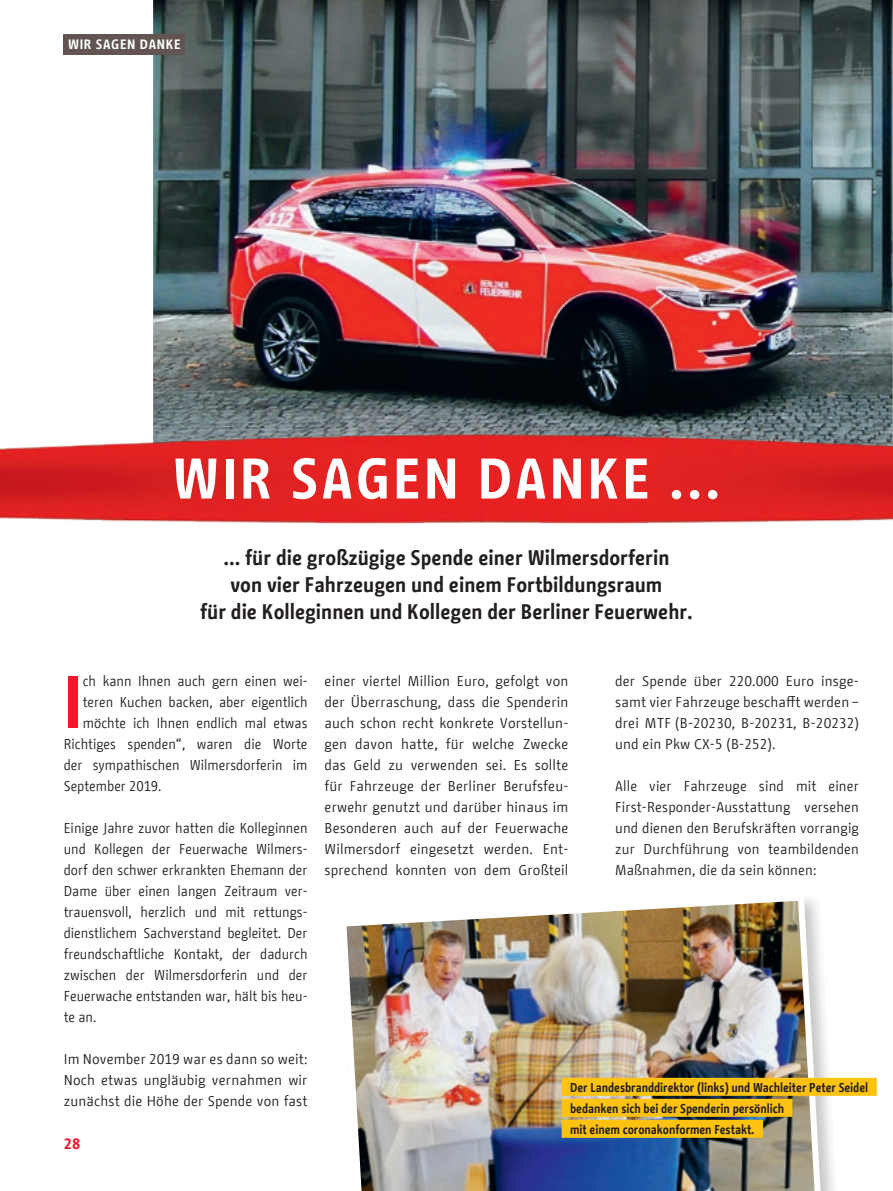
<style>
.page{position:relative;width:893px;height:1191px;background:#fff}
.page>*{position:absolute;margin:0;border:0;box-sizing:border-box;transform-origin:0 0}
.BFW_Fließtext_Initia{font:700 74.25px "BMF Change";color:#ee1b2d}
.Danke_Head{font:700 57px "BMF Change";letter-spacing:.05em;color:#fff}
.BMF_Vorspann{font:700 21px/27px "BMF Change";color:#231f20;text-align:center}
.t1{font:700 15px "BMF Change Letter";color:#ee1b2d}
.BFW_Fliesstext{font:14.25px/21px "BMF Change";letter-spacing:.01em;color:#231f20;text-align:justify}
.BFW_Fließtext_Initia-2{font:14.25px "BMF Change";color:#231f20}
.t2{font:700 13.5px "BMF Change";letter-spacing:.05em;color:#fff}
.Feuer_BU_hinterlegt{font:700 12.75px "BMF Change";letter-spacing:-.005em;color:#231f20;scale:.95 1}
</style>
<div class="page">
<img style="left:153px;top:0;width:740px;height:359px">
<div style="left:64px;top:34px;width:121px;height:20px;background:#625551"></div>
<div style="left:338px;top:892px;width:505px;height:299px;background:#231f20;opacity:.25"></div>
<img style="left:338px;top:892px;width:488px;height:299px">
<img style="left:0;top:359px;width:893px;height:165px">
<div style="left:562px;top:1077px;width:315px;height:18px;background:#fec210"></div>
<div style="left:562px;top:1098px;width:231px;height:18px;background:#fec210"></div>
<div style="left:562px;top:1119px;width:201px;height:18px;background:#fec210"></div>
<p class="t2" style="left:68px;top:34px;width:114px">WIR SAGEN DANKE</p>
<h1 class="Danke_Head" style="left:173px;top:438px;width:549px">WIR SAGEN DANKE ...</h1>
<h2 class="BMF_Vorspann" style="left:200px;top:545px;width:494px">... für die großzügige Spende einer Wilmersdorferin<br>von vier Fahrzeugen und einem Fortbildungsraum<br>für die Kolleginnen und Kollegen der Berliner Feuerwehr.</h2>
<p class="BFW_Fließtext_Initia" style="left:64px;top:649px;width:21px">I</p>
<p class="BFW_Fließtext_Initia-2" style="left:83px;top:671px;width:226px">ch kann Ihnen auch gern einen wei-</p>
<p class="BFW_Fließtext_Initia-2" style="left:83px;top:692px;width:226px">teren Kuchen backen, aber eigentlich</p>
<p class="BFW_Fließtext_Initia-2" style="left:83px;top:713px;width:226px">möchte ich Ihnen endlich mal etwas</p>
<p class="BFW_Fließtext_Initia-2" style="left:64px;top:734px;width:245px">Richtiges spenden“, waren die Worte</p>
<p class="BFW_Fließtext_Initia-2" style="left:64px;top:755px;width:245px">der sympathischen Wilmersdorferin im</p>
<p class="BFW_Fließtext_Initia-2" style="left:64px;top:776px;width:99px">September 2019.</p>
<p class="BFW_Fliesstext" style="left:64px;top:817px;width:245px">Einige Jahre zuvor hatten die Kolleginnen und Kollegen der Feuerwache Wilmers&shy;dorf den schwer erkrankten Ehemann der Dame über einen langen Zeitraum ver&shy;trauensvoll, herzlich und mit rettungs&shy;dienstlichem Sachverstand begleitet. Der freundschaftliche Kontakt, der dadurch zwischen der Wilmersdorferin und der Feuerwache entstanden war, hält bis heu&shy;te an.</p>
<p class="BFW_Fliesstext" style="left:64px;top:1048px;width:245px">Im November 2019 war es dann so weit:<br>Noch etwas ungläubig vernahmen wir zunächst die Höhe der Spende von fast</p>
<p class="t1" style="left:64px;top:1133px;width:18px">28</p>
<p class="BFW_Fliesstext" style="left:325px;top:670px;width:245px">einer viertel Million Euro, gefolgt von der Überraschung, dass die Spenderin auch schon recht konkrete Vorstellun&shy;gen davon hatte, für welche Zwecke das Geld zu verwenden sei. Es sollte für Fahrzeuge der Berliner Berufsfeu&shy;erwehr genutzt und darüber hinaus im Besonderen auch auf der Feuerwache Wilmersdorf eingesetzt werden. Ent&shy;sprechend konnten von dem Großteil</p>
<p class="BFW_Fliesstext" style="left:615px;top:670px;width:245px">der Spende über 220.000 Euro insge&shy;samt vier Fahrzeuge beschafft werden – drei MTF -(B-20230, B-20231, B-20232) und ein Pkw CX-5 (B-252).</p>
<p class="BFW_Fliesstext" style="left:615px;top:775px;width:245px">Alle vier Fahrzeuge sind mit einer First-Responder-Ausstattung versehen und dienen den Berufskräften vorrangig zur Durchführung von teambildenden Maßnahmen, die da sein können:</p>
<p class="Feuer_BU_hinterlegt" style="left:570px;top:1078px;width:315px">Der Landesbranddirektor (links) und Wachleiter Peter Seidel</p>
<p class="Feuer_BU_hinterlegt" style="left:570px;top:1099px;width:227px">bedanken sich bei der Spenderin persönlich</p>
<p class="Feuer_BU_hinterlegt" style="left:570px;top:1120px;width:196px">mit einem coronakonformen Festakt.</p>
</div>
